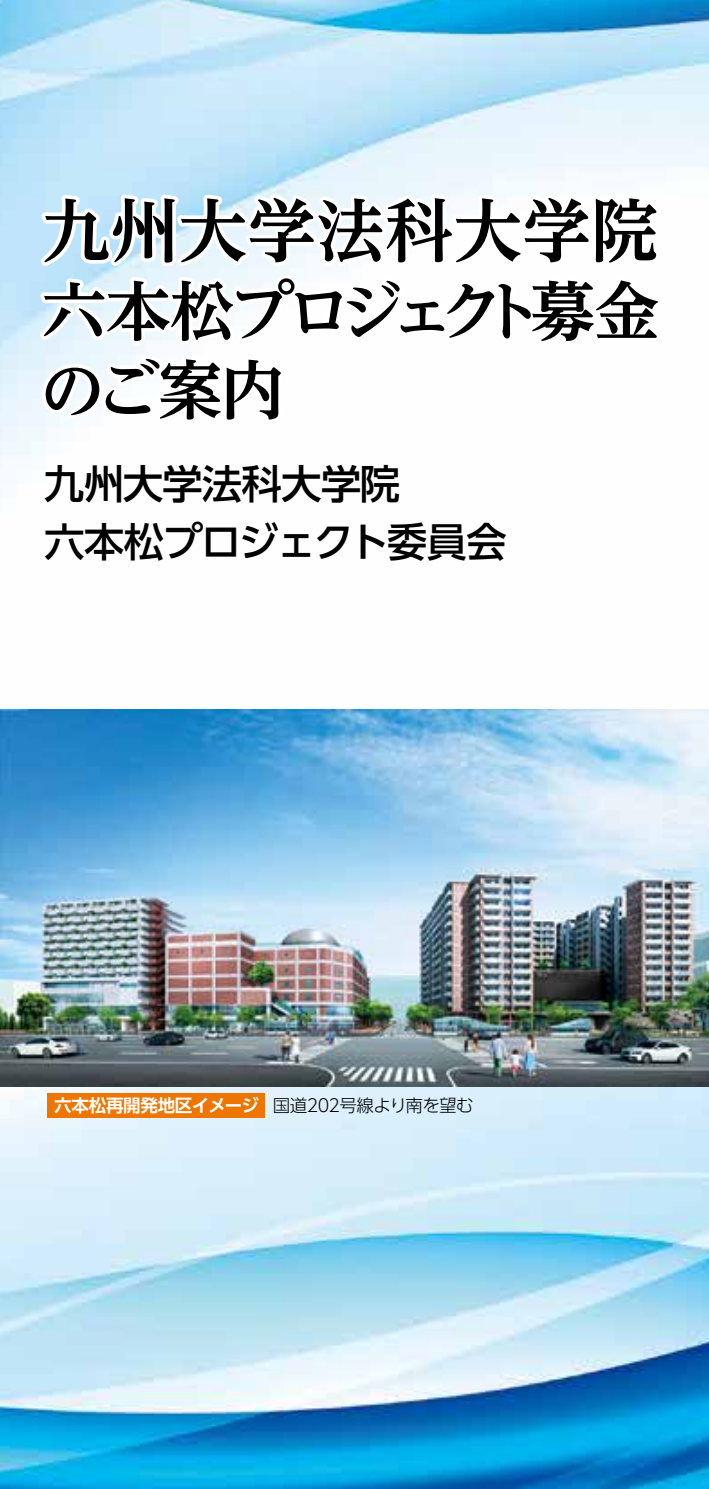
<style>
.page{position:relative;width:709px;height:1489px;background:#fff}
.page>*{position:absolute;margin:0;border:0;box-sizing:border-box;transform-origin:0 0}
.t1{font:700 68.5px "UD Reimin Pr 6 N";color:#000}
.t2{font:700 64.5px/78.8px "UD Reimin Pr 6 N";letter-spacing:-.11em;color:#000}
.t3{font:500 40px/57.5px "UD Shin Go Pr 6 N";letter-spacing:-.015em;color:#000}
.t4{font:300 17.5px "UD Shin Go Pr 6 N";letter-spacing:-.04em;color:#000}
.s1{font-family:"UD Shin Go Pr 6 N De";font-weight:700;color:#fff}
</style>
<div class="page">
<img style="left:0;top:0;width:708px;height:469px">
<img style="left:0;top:1086px;width:708px;height:402px">
<img style="left:0;top:709px;width:708px;height:377px">
<div style="left:48px;top:1092px;width:217px;height:25px;background:#ee7500"></div>
<svg style="left:34px;top:169px;width:640px;height:258px"></svg>
<h1 class="t1" style="left:42px;top:174px;width:618px">九州大学法科大学院</h1>
<h2 class="t2" style="left:40px;top:270px;width:619px">六本松プロジェクト募金のご案内</h2>
<h3 class="t3" style="left:44px;top:454px;width:463px">九州大学法科大学院<br>六本松プロジェクト委員会</h3>
<p class="t4" style="left:54px;top:1090px;width:420px"><span class="s1">六本松再開発地区イメージ</span> 国道202号線より南を望む</p>
</div>
